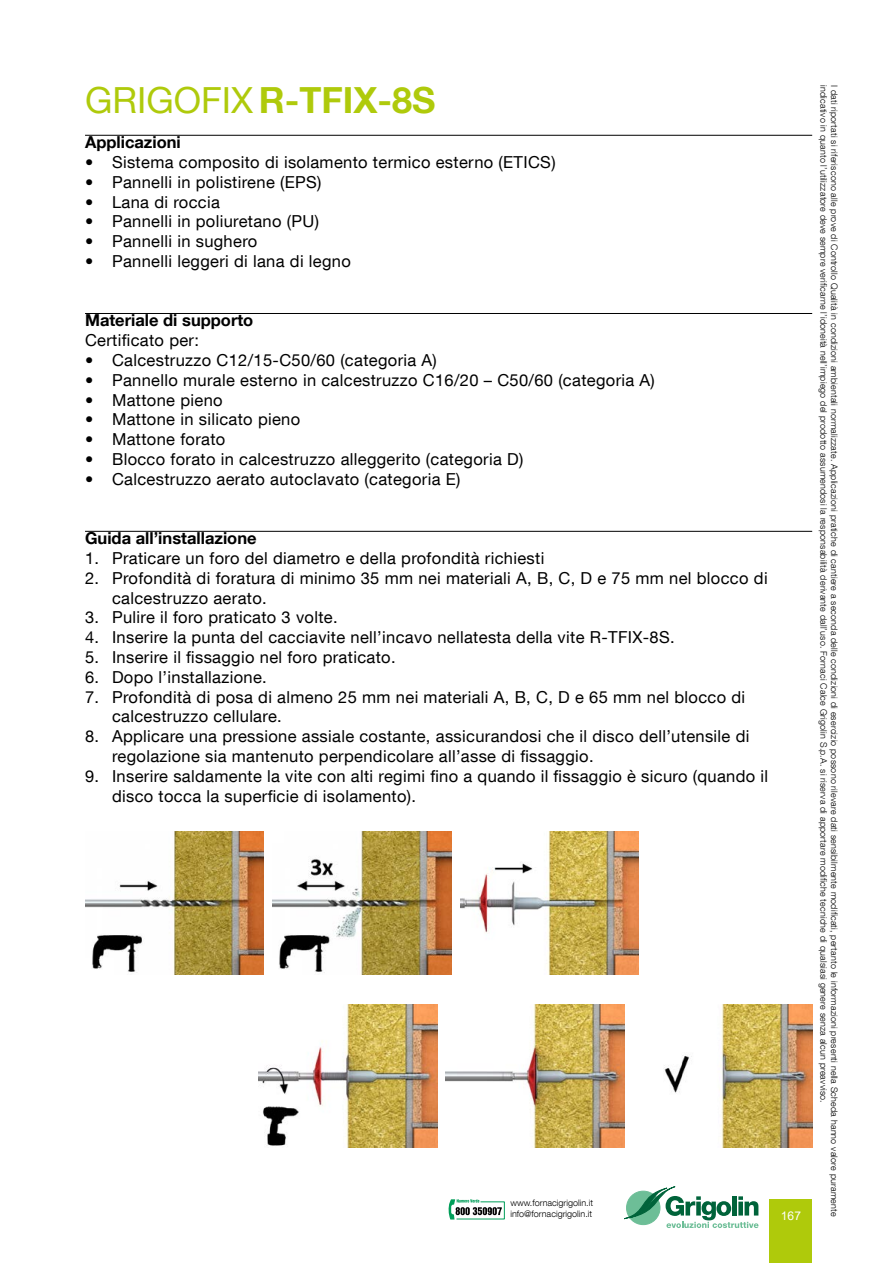
<style>
.page{position:relative;width:893px;height:1263px;background:#fff}
.page>*{position:absolute;margin:0;border:0;box-sizing:border-box;transform-origin:0 0}
.t1{font:700 36px "Helvetica Neue LT Com";color:#afca0b}
.t2{font:16.5px/19.8px "Helvetica Neue LT Com";letter-spacing:.02em;color:#000}
.t3{font:700 16.5px "Helvetica Neue LT Com";color:#000}
.t4{font:12px "Arial";color:#fff}
.t5{font:300 9px "Helvetica Neue LT Com";letter-spacing:.02em;color:#000}
.t6{font:300 9px/10.8px "Helvetica Neue LT Com";color:#000}
.s1{font-weight:400}
</style>
<div class="page">
<svg style="left:624px;top:1186px;width:134px;height:42px"></svg>
<div style="left:770px;top:1199px;width:42px;height:64px;background:#afca0b"></div>
<hr style="left:85px;top:135px;width:727px;height:1px;background:#000">
<hr style="left:85px;top:313px;width:727px;height:1px;background:#000">
<hr style="left:85px;top:531px;width:727px;height:1px;background:#000">
<svg style="left:449px;top:1199px;width:56px;height:20px"></svg>
<img style="left:85px;top:832px;width:179px;height:143px">
<img style="left:273px;top:832px;width:178px;height:143px">
<img style="left:460px;top:832px;width:179px;height:143px">
<img style="left:258px;top:1005px;width:179px;height:143px">
<img style="left:446px;top:1005px;width:179px;height:143px">
<img style="left:664px;top:1005px;width:148px;height:143px">
<h1 class="t1" style="left:85px;top:77px;width:352px"><span class="s1">GRIGOFIX</span> R-TFIX-8S</h1>
<p class="t3" style="left:85px;top:132px;width:97px">Applicazioni</p>
<p class="t2" style="left:85px;top:152px;width:472px">• Sistema composito di isolamento termico esterno (ETICS)</p>
<p class="t2" style="left:85px;top:172px;width:238px">• Pannelli in polistirene (EPS)</p>
<p class="t2" style="left:85px;top:191px;width:136px">• Lana di roccia</p>
<p class="t2" style="left:85px;top:211px;width:235px">• Pannelli in poliuretano (PU)</p>
<p class="t2" style="left:85px;top:231px;width:174px">• Pannelli in sughero</p>
<p class="t2" style="left:85px;top:251px;width:267px">• Pannelli leggeri di lana di legno</p>
<p class="t3" style="left:85px;top:310px;width:170px">Materiale di supporto</p>
<p class="t2" style="left:85px;top:330px;width:115px">Certificato per:</p>
<p class="t2" style="left:85px;top:350px;width:353px">• Calcestruzzo C12/15-C50/60 (categoria A)</p>
<p class="t2" style="left:85px;top:370px;width:571px">• Pannello murale esterno in calcestruzzo C16/20 – C50/60 (categoria A)</p>
<p class="t2" style="left:85px;top:389px;width:139px">• Mattone pieno</p>
<p class="t2" style="left:85px;top:409px;width:217px">• Mattone in silicato pieno</p>
<p class="t2" style="left:85px;top:429px;width:142px">• Mattone forato</p>
<p class="t2" style="left:85px;top:449px;width:440px">• Blocco forato in calcestruzzo alleggerito (categoria D)</p>
<p class="t2" style="left:85px;top:469px;width:377px">• Calcestruzzo aerato autoclavato (categoria E)</p>
<p class="t3" style="left:85px;top:528px;width:173px">Guida all’installazione</p>
<p class="t2" style="left:85px;top:548px;width:461px">1. Praticare un foro del diametro e della profondità richiesti</p>
<p class="t2" style="left:112px;top:568px;width:657px;text-indent:-27px">2. Profondità di foratura di minimo 35 mm nei materiali A, B, C, D e 75 mm nel blocco di calcestruzzo aerato.</p>
<p class="t2" style="left:85px;top:607px;width:254px">3. Pulire il foro praticato 3 volte.</p>
<p class="t2" style="left:85px;top:627px;width:591px">4. Inserire la punta del cacciavite nell’incavo nellatesta della vite R-TFIX-8S.</p>
<p class="t2" style="left:85px;top:647px;width:312px">5. Inserire il fissaggio nel foro praticato.</p>
<p class="t2" style="left:85px;top:667px;width:183px">6. Dopo l’installazione.</p>
<p class="t2" style="left:112px;top:686px;width:635px;text-indent:-27px">7. Profondità di posa di almeno 25 mm nei materiali A, B, C, D e 65 mm nel blocco di calcestruzzo cellulare.</p>
<p class="t2" style="left:112px;top:726px;width:639px;text-indent:-27px">8. Applicare una pressione assiale costante, assicurandosi che il disco dell’utensile di regolazione sia mantenuto perpendicolare all’asse di fissaggio.</p>
<p class="t2" style="left:112px;top:766px;width:658px;text-indent:-27px">9. Inserire saldamente la vite con alti regimi fino a quando il fissaggio è sicuro (quando il disco tocca la superficie di isolamento).</p>
<p class="t6" style="left:510px;top:1197px;width:84px">www.fornacigrigolin.it info@fornacigrigolin.it</p>
<p class="t4" style="left:781px;top:1207px;width:22px">167</p>
<p class="t5" style="left:829px;top:85px;width:1019px;rotate:90deg">indicativo in quanto l’utilizzatore deve sempre verificarne l’idoneità nell’impiego del prodotto assumendosi la responsabilità derivante dall’uso. Fornaci Calce Grigolin S.p.A. si riserva di apportare modifiche tecniche di qualsiasi genere senza alcun preavviso.</p>
<p class="t5" style="left:840px;top:85px;width:1133px;rotate:90deg">I dati riportati si riferiscono alle prove di Controllo Qualità in condizioni ambientali normalizzate. Applicazioni pratiche di cantiere a seconda delle condizioni di esercizio possono rilevare dati sensibilmente modificati, pertanto le informazioni presenti nella Scheda hanno valore puramente</p>
</div>
